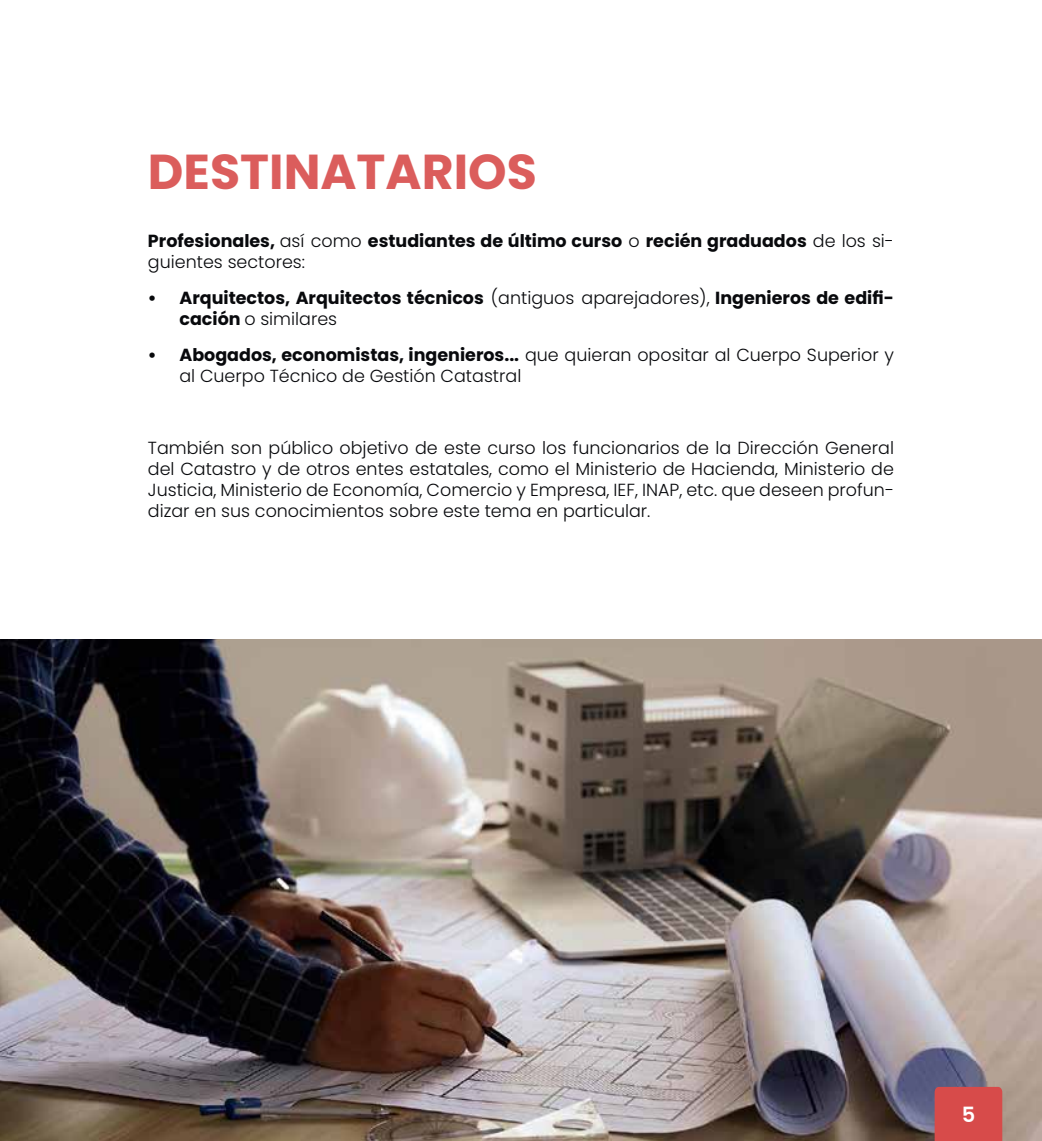
<style>
.page{position:relative;width:1042px;height:1141px;background:#fff}
.page>*{position:absolute;margin:0;border:0;box-sizing:border-box;transform-origin:0 0}
.t1{font:700 49px "Poppins";color:#db5d5c}
.t2{font:600 21px "Poppins";color:#fff}
.t3{font:300 17.5px/21px "Poppins";color:#08090c}
.t4{font:700 17.5px/21px "Poppins";color:#08090c}
.s1{font-weight:300}
.s2{font-weight:700}
</style>
<div class="page">
<img style="left:0;top:640px;width:1042px;height:501px">
<div style="left:934px;top:1087px;width:68px;height:54px;background:#d74b4a"></div>
<h1 class="t1" style="left:148px;top:143px;width:390px">DESTINATARIOS</h1>
<p class="t4" style="left:148px;top:231px;width:747px">Profesionales, <span class="s1">así como</span> estudiantes de último curso <span class="s1">o</span> recién graduados <span class="s1">de los si&shy;guientes sectores:</span></p>
<p class="t4" style="left:179px;top:287px;width:716px;text-indent:-32px">• Arquitectos, Arquitectos técnicos <span class="s1">(antiguos aparejadores),</span> Ingenieros de edifi&shy;cación <span class="s1">o similares</span></p>
<p class="t3" style="left:179px;top:344px;width:716px;text-indent:-32px"><span class="s2">• Abogados, economistas, ingenieros...</span> que quieran opositar al Cuerpo Superior y al Cuerpo Técnico de Gestión Catastral</p>
<p class="t3" style="left:148px;top:437px;width:747px;text-align:justify">También son público objetivo de este curso los funcionarios de la Dirección General del Catastro y de otros entes estatales, como el Ministerio de Hacienda, Ministerio de Justicia, Ministerio de Economía, Comercio y Empresa, IEF, INAP, etc. que deseen profun&shy;dizar en sus conocimientos sobre este tema en particular.</p>
<p class="t2" style="left:961px;top:1102px;width:15px">5</p>
</div>
